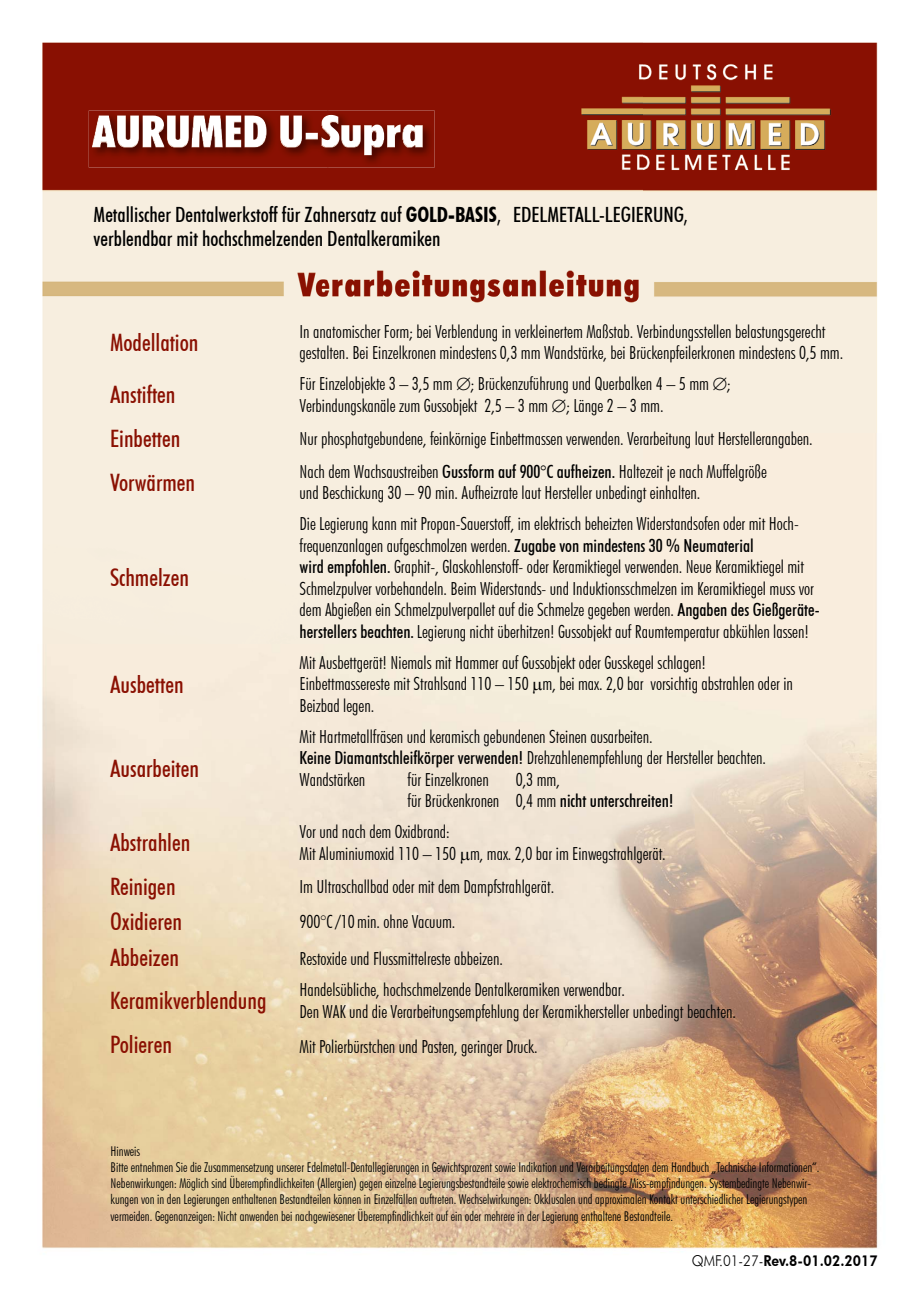
<style>
.page{position:relative;width:919px;height:1289px;background:#fff}
.page>*{position:absolute;margin:0;border:0;box-sizing:border-box;transform-origin:0 0}
.t1{font:500 condensed 24px "Futura BT";color:#8a1002}
.t2{font:500 condensed 21px/24px "Futura BT";color:#000}
.t3{font:300 condensed 18px/21.6px "Futura BT";color:#000}
.t4{font:800 15px "Futura BT";color:#000;scale:.9 1}
.t5{font:300 condensed 13.5px/16.2px "Futura BT";color:#000}
.s1{font-weight:700}
.s2{font-weight:500}
.s3{font-weight:300}
</style>
<div class="page">
<img style="left:42px;top:42px;width:836px;height:1207px">
<img style="left:89px;top:111px;width:345px;height:56px">
<img style="left:92px;top:115px;width:331px;height:40px">
<svg style="left:533px;top:682px;width:9px;height:12px"></svg>
<svg style="left:460px;top:851px;width:9px;height:12px"></svg>
<p class="t2" style="left:94px;top:203px;width:595px">Metallischer Dentalwerkstoff für Zahnersatz auf <span class="s1">GOLD-BASIS</span>, EDELMETALL-LEGIERUNG, verblendbar mit hochschmelzenden Dentalkeramiken</p>
<h1 class="t1" style="left:110px;top:328px;width:90px">Modellation</h1>
<p class="t3" style="left:299px;top:320px;width:545px">In anatomischer Form; bei Verblendung in verkleinertem Maßstab. Verbindungsstellen belastungsgerecht gestalten. Bei Einzelkronen mindestens 0,3 mm Wandstärke, bei Brückenpfeilerkronen mindestens 0,5 mm.</p>
<h1 class="t1" style="left:110px;top:380px;width:67px">Anstiften</h1>
<p class="t3" style="left:299px;top:372px;width:432px">Für Einzelobjekte 3 – 3,5 mm ∅; Brückenzuführung und Querbalken 4 – 5 mm ∅;<br>Verbindungskanäle zum Gussobjekt 2,5 – 3 mm ∅; Länge 2 – 3 mm.</p>
<h1 class="t1" style="left:110px;top:424px;width:72px">Einbetten</h1>
<p class="t3" style="left:299px;top:427px;width:514px">Nur phosphatgebundene, feinkörnige Einbettmassen verwenden. Verarbeitung laut Herstellerangaben.</p>
<h1 class="t1" style="left:110px;top:467px;width:87px">Vorwärmen</h1>
<p class="t3" style="left:299px;top:460px;width:469px">Nach dem Wachsaustreiben <span class="s2">Gussform auf 900°C aufheizen.</span> Haltezeit je nach Muffelgröße und Beschickung 30 – 90 min. Aufheizrate laut Hersteller unbedingt einhalten.</p>
<h1 class="t1" style="left:110px;top:563px;width:81px">Schmelzen</h1>
<h1 class="t1" style="left:110px;top:669px;width:75px">Ausbetten</h1>
<h1 class="t1" style="left:110px;top:754px;width:90px">Ausarbeiten</h1>
<p class="t3" style="left:299px;top:512px;width:521px">Die Legierung kann mit Propan-Sauerstoff, im elektrisch beheizten Widerstandsofen oder mit Hoch&shy;frequenzanlagen aufgeschmolzen werden. <span class="s2">Zugabe von mindestens 30 % Neumaterial<br>wird empfohlen.</span> Graphit-, Glaskohlenstoff- oder Keramiktiegel verwenden. Neue Keramiktiegel mit Schmelzpulver vorbehandeln. Beim Widerstands- und Induktionsschmelzen im Keramiktiegel muss vor dem Abgießen ein Schmelzpulverpallet auf die Schmelze gegeben werden. <span class="s2">Angaben des Gießgeräte&shy;herstellers beachten.</span> Legierung nicht überhitzen! Gussobjekt auf Raumtemperatur abkühlen lassen!</p>
<p class="t3" style="left:299px;top:651px;width:495px">Mit Ausbettgerät! Niemals mit Hammer auf Gussobjekt oder Gusskegel schlagen!<br>Einbettmassereste mit Strahlsand 110 – 150 m, bei max. 2,0 bar vorsichtig abstrahlen oder in<br>Beizbad legen.</p>
<p class="t3" style="left:299px;top:725px;width:468px">Mit Hartmetallfräsen und keramisch gebundenen Steinen ausarbeiten.<br><span class="s2">Keine Diamantschleifkörper verwenden!</span> Drehzahlenempfehlung der Hersteller beachten.<br>Wandstärken</p>
<p class="t3" style="left:407px;top:768px;width:83px">für Einzelkronen</p>
<p class="t3" style="left:407px;top:768px;width:267px;text-align:center">0,3 mm,<br>für Brückenkronen 0,4 mm <span class="s2">nicht unterschreiten!</span></p>
<h1 class="t1" style="left:110px;top:828px;width:82px">Abstrahlen</h1>
<p class="t3" style="left:299px;top:820px;width:368px">Vor und nach dem Oxidbrand:<br>Mit Aluminiumoxid 110 – 150 m, max. 2,0 bar im Einwegstrahlgerät.</p>
<h1 class="t1" style="left:110px;top:871px;width:67px">Reinigen</h1>
<p class="t3" style="left:299px;top:875px;width:256px">Im Ultraschallbad oder mit dem Dampfstrahlgerät.</p>
<h1 class="t1" style="left:110px;top:907px;width:74px">Oxidieren</h1>
<p class="t3" style="left:299px;top:910px;width:157px">900°C /10 min. ohne Vacuum.</p>
<h1 class="t1" style="left:110px;top:942px;width:70px">Abbeizen</h1>
<p class="t3" style="left:299px;top:948px;width:205px">Restoxide und Flussmittelreste abbeizen.</p>
<h1 class="t1" style="left:110px;top:986px;width:158px">Keramikverblendung</h1>
<p class="t3" style="left:299px;top:978px;width:438px">Handelsübliche, hochschmelzende Dentalkeramiken verwendbar.<br>Den WAK und die Verarbeitungsempfehlung der Keramikhersteller unbedingt beachten.</p>
<h1 class="t1" style="left:110px;top:1029px;width:63px">Polieren</h1>
<p class="t3" style="left:299px;top:1035px;width:239px">Mit Polierbürstchen und Pasten, geringer Druck.</p>
<p class="t5" style="left:111px;top:1142px;width:710px">Hinweis<br>Bitte entnehmen Sie die Zusammensetzung unserer Edelmetall-Dentallegierungen in Gewichtsprozent sowie Indikation und Verarbeitungsdaten dem Handbuch „Technische Informationen“.<br>Nebenwirkungen: Möglich sind Überempfindlichkeiten (Allergien) gegen einzelne Legierungsbestandteile sowie elektrochemisch bedingte Miss-empfindungen. Systembedingte Nebenwir&shy;kungen von in den Legierungen enthaltenen Bestandteilen können in Einzelfällen auftreten. Wechselwirkungen: Okklusalen und approximalen Kontakt unterschiedlicher Legierungstypen vermeiden. Gegenanzeigen: Nicht anwenden bei nachgewiesener Überempfindlichkeit auf ein oder mehrere in der Legierung enthaltene Bestandteile.</p>
<p class="t4" style="left:691px;top:1251px;width:208px"><span class="s3">QMF.01-27-</span>Rev.8-01.02.2017</p>
</div>
